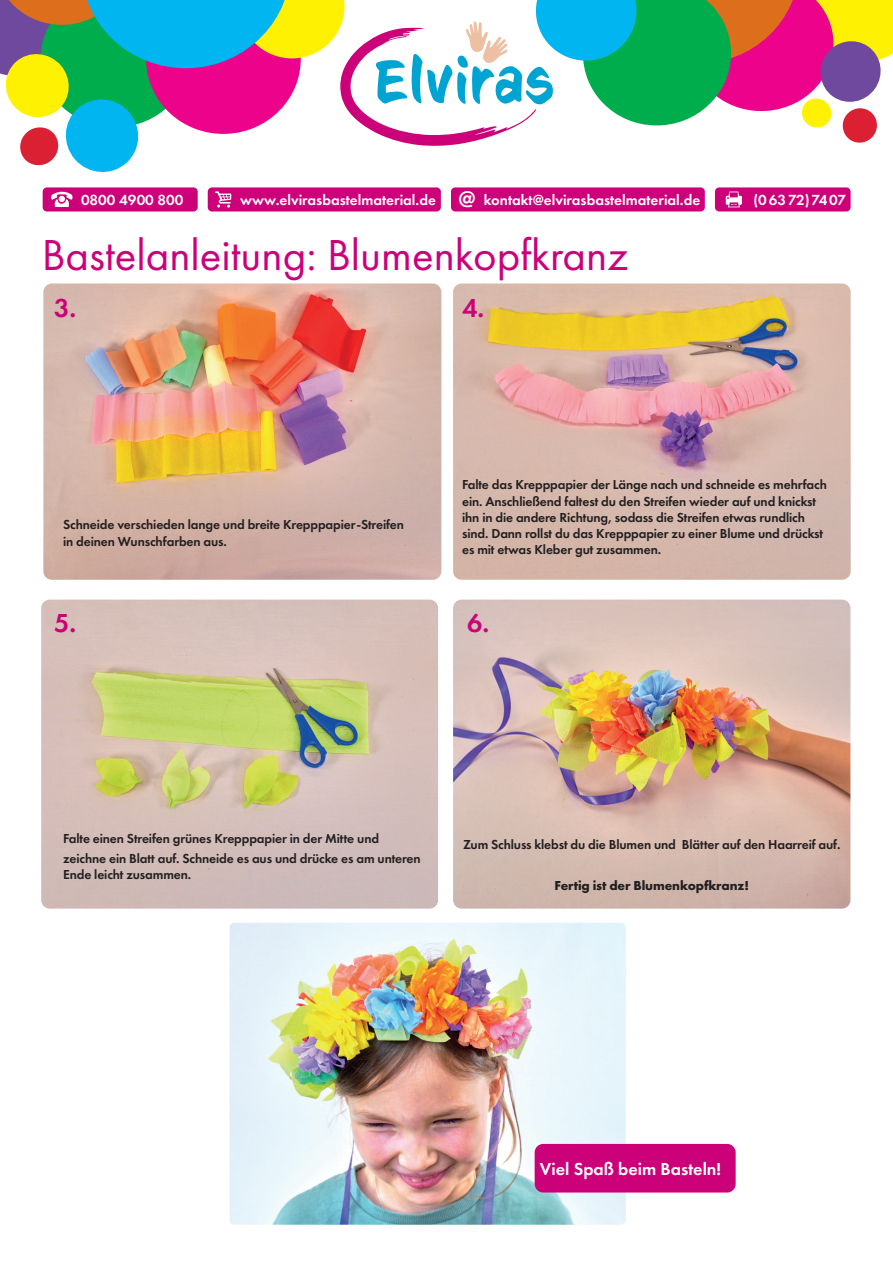
<style>
.page{position:relative;width:893px;height:1263px;background:#fff}
.page>*{position:absolute;margin:0;border:0;box-sizing:border-box;transform-origin:0 0}
.t1{font:45px "Futura PT";color:#cc017a}
.t2{font:600 27px "Futura PT";color:#cc017a}
.t3{font:600 18px "Futura PT";color:#fff}
.t4{font:600 15.15px "Futura PT";color:#fff}
.t5{font:600 13.5px/16.2px "Futura PT";letter-spacing:-.01em;color:#231f20}
.t6{font:700 13.5px "Futura PT";letter-spacing:-.01em;color:#231f20}
.s1{font-size:23.55px}
</style>
<div class="page">
<div style="left:451px;top:187px;width:254px;height:24px;background:#cc017a;border-radius:4px"></div>
<div style="left:208px;top:187px;width:233px;height:24px;background:#cc017a;border-radius:4px"></div>
<svg style="left:215px;top:191px;width:16px;height:17px"></svg>
<div style="left:715px;top:187px;width:136px;height:24px;background:#cc017a;border-radius:4px"></div>
<svg style="left:726px;top:192px;width:16px;height:15px"></svg>
<div style="left:43px;top:187px;width:155px;height:24px;background:#cc017a;border-radius:4px"></div>
<svg style="left:51px;top:192px;width:22px;height:15px"></svg>
<svg style="left:0;top:0;width:893px;height:172px"></svg>
<img style="left:453px;top:283px;width:398px;height:297px">
<img style="left:453px;top:600px;width:397px;height:309px">
<img style="left:41px;top:600px;width:397px;height:309px">
<img style="left:43px;top:283px;width:398px;height:297px">
<img style="left:230px;top:923px;width:396px;height:302px">
<div style="left:535px;top:1144px;width:201px;height:48px;background:#cc017a;border-radius:9px"></div>
<p class="t4" style="left:81px;top:190px;width:104px">0800 4900 800</p>
<p class="t4" style="left:240px;top:191px;width:462px">www.elvirasbastelmaterial.de <span class="s1">@</span> kontakt@elvirasbastelmaterial.de</p>
<p class="t4" style="left:753px;top:190px;width:94px">(06372)7407</p>
<h1 class="t1" style="left:42px;top:228px;width:588px">Bastelanleitung: Blumenkopfkranz</h1>
<h2 class="t2" style="left:54px;top:291px;width:24px">3.</h2>
<h2 class="t2" style="left:462px;top:291px;width:24px">4.</h2>
<p class="t5" style="left:63px;top:517px;width:342px">Schneide verschieden lange und breite Krepppapier-Streifen in deinen Wunschfarben aus.</p>
<p class="t5" style="left:462px;top:477px;width:366px">Falte das Krepppapier der Länge nach und schneide es mehrfach ein. Anschließend faltest du den Streifen wieder auf und knickst ihn in die andere Richtung, sodass die Streifen etwas rundlich sind. Dann rollst du das Krepppapier zu einer Blume und drückst es mit etwas Kleber gut zusammen.</p>
<h2 class="t2" style="left:54px;top:606px;width:24px">5.</h2>
<h2 class="t2" style="left:467px;top:606px;width:24px">6.</h2>
<p class="t5" style="left:63px;top:828px;width:359px;line-height:20.4px">Falte einen Streifen grünes Krepppapier in der Mitte und zeichne ein Blatt auf. Schneide es aus und drücke es am unteren</p>
<p class="t5" style="left:63px;top:867px;width:130px">Ende leicht zusammen.</p>
<p class="t5" style="left:463px;top:837px;width:379px">Zum Schluss klebst du die Blumen und Blätter auf den Haarreif auf.</p>
<p class="t6" style="left:555px;top:877px;width:196px">Fertig ist der Blumenkopfkranz!</p>
<h3 class="t3" style="left:540px;top:1158px;width:183px">Viel Spaß beim Basteln!</h3>
</div>
